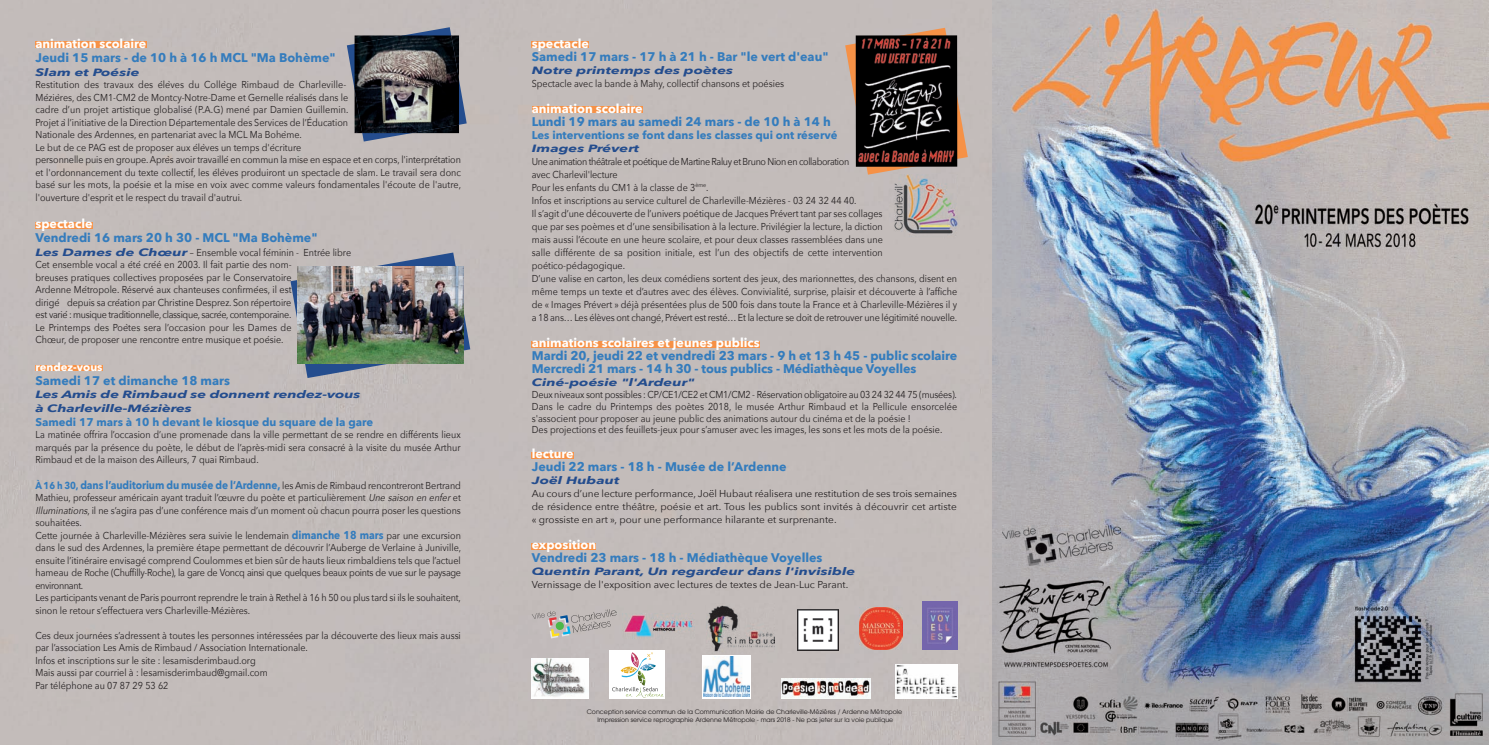
<style>
.page{position:relative;width:1489px;height:745px;background:#fff}
.page>*{position:absolute;margin:0;border:0;box-sizing:border-box;transform-origin:0 0}
.t1{font:700 12.5px/13px "Avenir Next";color:#347cbd}
.t2{font:700 12.5px "Avenir Next";color:#fff}
.t3{font:700 11.25px "Avenir Next";color:#347cbd}
.t4{font:700 11.25px "Avenir Next";color:#fff}
.t5{font:italic 700 10.5px/13.8px "Avenir Next";color:#244d8e;scale:1.43 1}
.t6{font:10px/12.5px "Avenir Next";color:#231f20;scale:.9 1}
.t7{font:10px/13px "Avenir Next";color:#231f20;text-align:justify}
.t8{font:6.25px/7.6px "Atlanta";color:#231f20;text-align:center}
.s1{font-weight:700;font-style:italic;font-size:10.5px;color:#244d8e}
.s2{font-size:11.25px}
.s3{font-weight:700;color:#347cbd}
.s4{font-weight:700;font-size:11.25px;color:#347cbd}
.s5{font-style:italic}
.s6{font-family:"Avant Garde"}
</style>
<div class="page">
<div style="left:0;top:0;width:992px;height:744px;background:#c3bcba"></div>
<div style="left:531px;top:341px;width:228px;height:6px;background:#f69146"></div>
<div style="left:531px;top:41px;width:57px;height:7px;background:#f69146"></div>
<div style="left:531px;top:107px;width:111px;height:6px;background:#f69146"></div>
<div style="left:531px;top:542px;width:65px;height:7px;background:#f69146"></div>
<div style="left:531px;top:452px;width:43px;height:6px;background:#f69146"></div>
<div style="left:35px;top:42px;width:112px;height:6px;background:#f69146"></div>
<div style="left:35px;top:222px;width:58px;height:6px;background:#f69146"></div>
<div style="left:35px;top:365px;width:68px;height:6px;background:#f69146"></div>
<img style="left:992px;top:0;width:496px;height:744px">
<img style="left:1002px;top:524px;width:118px;height:41px">
<img style="left:1349px;top:606px;width:85px;height:77px">
<svg style="left:347px;top:27px;width:119px;height:114px;background:#9fa2af"></svg>
<img style="left:354px;top:35px;width:105px;height:98px">
<svg style="left:290px;top:252px;width:180px;height:126px;background:#9da2ad"></svg>
<img style="left:298px;top:266px;width:165px;height:97px">
<svg style="left:845px;top:28px;width:122px;height:146px;background:#ccb1a0"></svg>
<img style="left:855px;top:35px;width:102px;height:132px">
<img style="left:797px;top:608px;width:41px;height:42px">
<img style="left:859px;top:606px;width:43px;height:43px">
<img style="left:531px;top:657px;width:57px;height:41px">
<svg style="left:531px;top:608px;width:85px;height:30px;background:#b6b3af"></svg>
<img style="left:622px;top:612px;width:72px;height:26px">
<div style="left:609px;top:649px;width:56px;height:49px;background:#fff"></div>
<svg style="left:612px;top:652px;width:52px;height:45px"></svg>
<img style="left:706px;top:603px;width:68px;height:49px">
<img style="left:922px;top:601px;width:35px;height:48px">
<img style="left:781px;top:677px;width:89px;height:21px">
<svg style="left:702px;top:654px;width:49px;height:44px"></svg>
<img style="left:703px;top:656px;width:46px;height:40px">
<img style="left:895px;top:664px;width:62px;height:34px">
<img style="left:889px;top:174px;width:68px;height:64px">
<p class="t2" style="left:35px;top:35px;width:112px">animation scolaire</p>
<p class="t1" style="left:35px;top:51px;width:302px">Jeudi 15 mars - de 10 h à 16 h MCL "Ma Bohème"</p>
<p class="t5" style="left:35px;top:65px;width:74px">Slam et Poésie</p>
<p class="t6" style="left:35px;top:79px;width:474px">Restitution des travaux des élèves du Collège Rimbaud de Charleville-<br>Mézières, des CM1-CM2 de Montcy-Notre-Dame et Gernelle réalisés dans le<br>cadre d’un projet artistique globalisé (P.A.G) mené par Damien Guillemin.<br>Projet àl’initiative de la Direction Départementale des Services de l’Éducation<br>Nationale des Ardennes, en partenariat avec la MCL Ma Bohème.<br>Le but de ce PAG est de proposer aux élèves un temps d'écriture<br>personnelle puis en groupe. Après avoir travailléen commun la mise en espace et en corps, l'interprétation et l'ordonnancement du texte collectif, les élèves produiront un spectacle de slam. Le travail sera donc basé sur les mots, la poésie et la mise en voix avec comme valeurs fondamentales l'écoute de l'autre, l'ouverture d'esprit et le respect du travail d'autrui.</p>
<p class="t2" style="left:35px;top:215px;width:59px">spectacle</p>
<p class="t1" style="left:35px;top:231px;width:284px">Vendredi 16 mars 20 h 30 - MCL "Ma Bohème"</p>
<p class="t6" style="left:35px;top:246px;width:352px"><span class="s1">Les Dames de Chœur</span> <span class="s2">–</span> Ensemble vocal féminin - Entrée libre Cet ensemble vocal a été créé en 2003. Il fait partie des nom-<br>breuses pratiques collectives proposées par le Conservatoire<br>Ardenne Métropole. Réservé aux chanteuses confirmées, il est<br>dirigé depuis sa création par Christine Desprez. Son répertoire<br>est varié: musique traditionnelle, classique, sacrée, contemporaine.<br>Le Printemps des Poètes sera l’occasion pour les Dames de<br>Chœur, de proposer une rencontre entre musique et poésie.</p>
<p class="t4" style="left:35px;top:359px;width:69px">rendez-vous</p>
<p class="t1" style="left:35px;top:374px;width:196px">Samedi 17 et dimanche 18 mars</p>
<p class="t5" style="left:35px;top:388px;width:229px">Les Amis de Rimbaud se donnent rendez-vous à Charleville-Mézières</p>
<p class="t3" style="left:35px;top:414px;width:339px">Samedi 17 mars à 10 h devant le kiosque du square de la gare</p>
<p class="t6" style="left:35px;top:429px;width:474px;text-align:justify">La matinée offrira l’occasion d’une promenade dans la ville permettant de se rendre en différents lieux marqués par la présence du poète, le début de l’après-midi sera consacré à la visite du musée Arthur Rimbaud et de la maison des Ailleurs, 7 quai Rimbaud.</p>
<p class="t6" style="left:35px;top:479px;width:474px"><span class="s3">À 16 h 30,</span> <span class="s4">dans l’auditorium du musée de l’Ardenne,</span> les Amis de Rimbaud rencontreront Bertrand Mathieu, professeur américain ayant traduit l’œuvre du poète et particulièrement <span class="s5">Une saison en enfer</span>et <span class="s5">Illuminations</span>, il ne s’agira pas d’une conférence mais d’un moment où chacun pourra poser les questions souhaitées.<br>Cette journée à Charleville-Mézières sera suivie le lendemain <span class="s4">dimanche 18 mars</span> par une excursion dans le sud des Ardennes, la première étape permettant de découvrir l’Auberge de Verlaine à Juniville, ensuite l’itinéraire envisagé comprend Coulommes et bien sûr de hauts lieux rimbaldiens tels que l’actuel hameau de Roche (Chuffilly-Roche), la gare de Voncq ainsi que quelques beaux points de vue sur le paysage environnant.<br>Les participants venant de Paris pourront reprendre le train à Rethel à 16 h 50 ou plus tard si ils le souhaitent, sinon le retour s’effectuera vers Charleville-Mézières.</p>
<p class="t6" style="left:35px;top:629px;width:474px">Ces deux journées s’adressent à toutes les personnes intéressées par la découverte des lieux mais aussi par l’association Les Amis de Rimbaud / Association Internationale.<br>Infos et inscriptions sur le site : lesamisderimbaud.org<br>Mais aussi par courriel à : lesamisderimbaud@gmail.com<br>Par téléphone au 07 87 29 53 62</p>
<p class="t2" style="left:531px;top:35px;width:59px">spectacle</p>
<p class="t1" style="left:531px;top:50px;width:298px">Samedi 17 mars - 17 h à 21 h - Bar "le vert d'eau"</p>
<p class="t5" style="left:532px;top:64px;width:142px">Notre printemps des poètes</p>
<p class="t6" style="left:532px;top:78px;width:282px">Spectacle avec la bande à Mahy, collectif chansons et poésies</p>
<p class="t2" style="left:531px;top:100px;width:112px">animation scolaire</p>
<p class="t1" style="left:531px;top:115px;width:300px">Lundi 19 mars au samedi 24 mars - de 10 h à 14 h</p>
<p class="t3" style="left:531px;top:128px;width:307px">Les interventions se font dans les classes qui ont réservé</p>
<p class="t5" style="left:532px;top:142px;width:77px">Images Prévert</p>
<p class="t6" style="left:532px;top:155px;width:474px;line-height:13px">Une animation théâtrale et poétique de Martine Raluy et Bruno Nion en collaboration<br>avec Charlevil'lecture<br>Pour les enfants du CM1 à la classe de 3<sup>ème</sup>.<br>Infos et inscriptions au service culturel de Charleville-Mézières - 03 24 32 44 40.<br>Il s’agit d’une découverte de l’univers poétique de Jacques Prévert tant par ses collages<br>que par ses poèmes et d’une sensibilisation à la lecture. Privilégier la lecture, la diction<br>mais aussi l’écoute en une heure scolaire, et pour deux classes rassemblées dans une<br>salle différente de sa position initiale, est l’un des objectifs de cette intervention poético-pédagogique.<br>D’une valise en carton, les deux comédiens sortent des jeux, des marionnettes, des chansons, disent en même temps un texte et d’autres avec des élèves. Convivialité, surprise, plaisir et découverte à l’affiche de « Images Prévert » déjà présentées plus de 500 fois dans toute la France et à Charleville-Mézières il y a 18 ans… Les élèves ont changé, Prévert est resté… Et la lecture se doit de retrouver une légitimité nouvelle.</p>
<p class="t2" style="left:531px;top:334px;width:229px">animations scolaires et jeunes publics</p>
<p class="t1" style="left:531px;top:349px;width:427px">Mardi 20, jeudi 22 et vendredi 23 mars - 9 h et 13 h 45 - public scolaire<br>Mercredi 21 mars - 14 h 30 - tous publics - Médiathèque Voyelles</p>
<p class="t5" style="left:532px;top:376px;width:115px">Ciné-poésie "l'Ardeur"</p>
<p class="t6" style="left:532px;top:389px;width:474px;line-height:11.8px">Deux niveaux sont possibles : CP/CE1/CE2 et CM1/CM2 - Réservation obligatoire au 03 24 32 44 75 (musées).<br>Dans le cadre du Printemps des poètes 2018, le musée Arthur Rimbaud et la Pellicule ensorcelée s'associent pour proposer au jeune public des animations autour du cinéma et de la poésie !<br>Des projections et des feuillets-jeux pour s’amuser avec les images, les sons et les mots de la poésie.</p>
<p class="t2" style="left:531px;top:445px;width:43px">lecture</p>
<p class="t1" style="left:531px;top:460px;width:256px">Jeudi 22 mars - 18 h - Musée de l’Ardenne</p>
<p class="t5" style="left:532px;top:473px;width:63px">Joël Hubaut</p>
<p class="t7" style="left:531px;top:487px;width:427px">Au cours d’une lecture performance, Joël Hubaut réalisera une restitution de ses trois semaines de résidence entre théâtre, poésie et art. Tous les publics sont invités à découvrir cet artiste « grossiste en art », pour une performance hilarante et surprenante.</p>
<p class="t2" style="left:531px;top:536px;width:66px">exposition</p>
<p class="t1" style="left:531px;top:551px;width:292px">Vendredi 23 mars - 18 h - Médiathèque Voyelles</p>
<p class="t5" style="left:532px;top:564px;width:228px">Quentin Parant, Un regardeur dans l'invisible</p>
<p class="t7" style="left:531px;top:578px;width:318px">Vernissage de l'exposition avec lectures de textes de Jean-Luc Parant.</p>
<p class="t8" style="left:587px;top:707px;width:317px">Conception service commun de la Communication Mairie de Charleville-Mézières / Ardenne Métropole<br>Impression service reprographie Ardenne Métropole - mars 2018 <span class="s6">- Ne pas jeter sur la voie publique</span></p>
</div>
